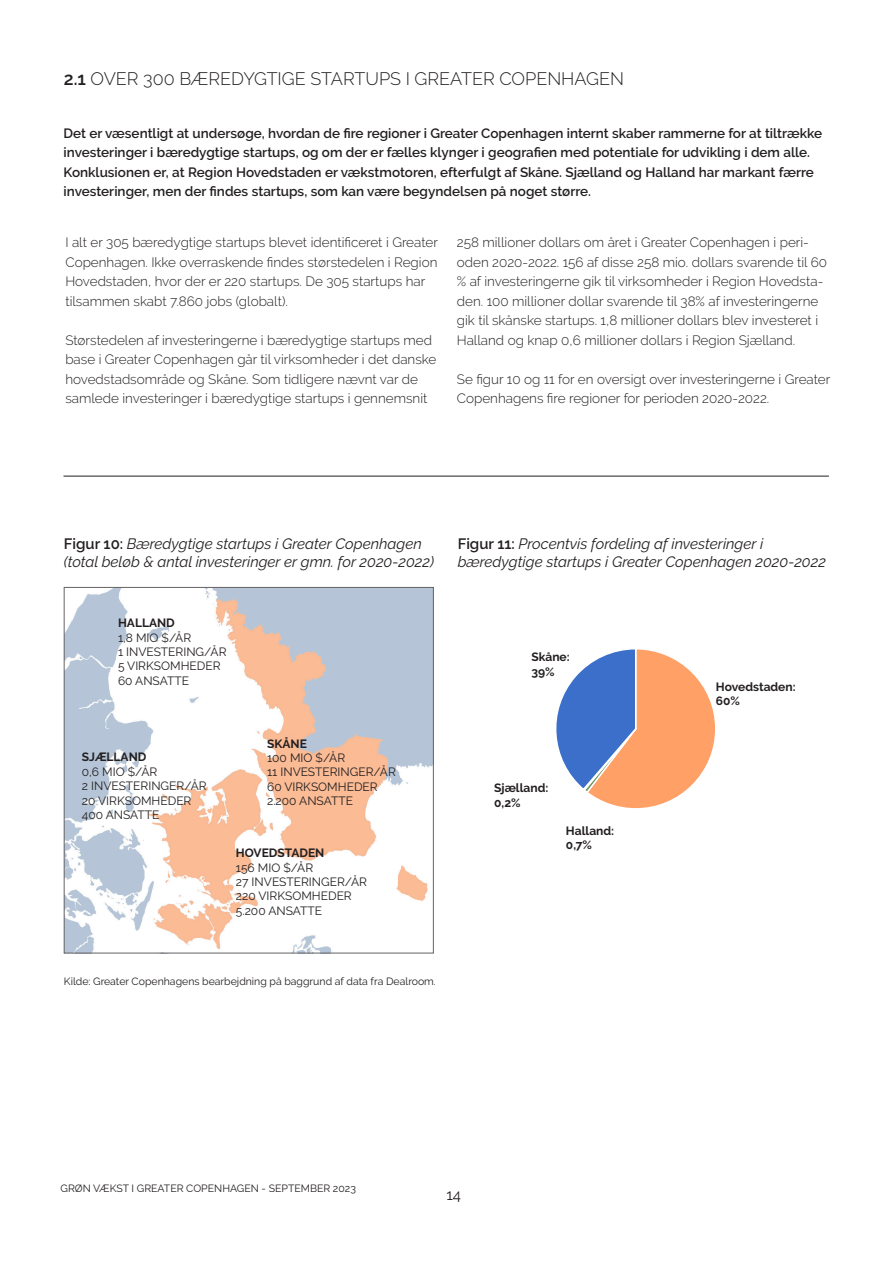
<style>
.page{position:relative;width:893px;height:1263px;background:#fff}
.page>*{position:absolute;margin:0;border:0;box-sizing:border-box;transform-origin:0 0}
.t1{font:300 18px "Raleway";color:#231f20}
.t2{font:italic 15px "Raleway";color:#231f20}
.t3{font:15px "Raleway";color:#231f20}
.t4{font:300 13.5px/19.5px "Raleway";color:#231f20}
.t5{font:600 13.5px/19.5px "Raleway";color:#231f20}
.t6{font:12px "Raleway";color:#231f20}
.t7{font:700 12px/14.4px "Raleway";color:#231f20}
.t8{font:10.5px "Raleway";color:#231f20}
.s1{font-weight:600}
.s2{font-weight:600;font-style:normal}
</style>
<div class="page">
<img style="left:66px;top:589px;width:366px;height:362px">
<svg style="left:556px;top:649px;width:159px;height:160px"></svg>
<hr style="left:64px;top:476px;width:765px;height:1px;background:#231f20">
<p class="t1" style="left:64px;top:69px;width:562px"><span class="s1">2.1</span> OVER 300 BÆREDYGTIGE STARTUPS I GREATER COPENHAGEN</p>
<p class="t5" style="left:64px;top:123px;width:760px">Det er væsentligt at undersøge, hvordan de fire regioner i Greater Copenhagen internt skaber rammerne for at tiltrække investeringer i bæredygtige startups, og om der er fælles klynger i geografien med potentiale for udvikling i dem alle.<br>Konklusionen er, at Region Hovedstaden er vækstmotoren, efterfulgt af Skåne. Sjælland og Halland har markant færre investeringer, men der findes startups, som kan være begyndelsen på noget større.</p>
<p class="t4" style="left:65px;top:232px;width:374px">I alt er 305 bæredygtige startups blevet identificeret i Greater Copenhagen. Ikke overraskende findes størstedelen i Region Hovedstaden, hvor der er 220 startups. De 305 startups har tilsammen skabt 7.860 jobs (globalt).</p>
<p class="t4" style="left:65px;top:330px;width:373px">Størstedelen af investeringerne i bæredygtige startups med base i Greater Copenhagen går til virksomheder i det danske hovedstadsområde og Skåne. Som tidligere nævnt var de samlede investeringer i bæredygtige startups i gennemsnit</p>
<p class="t4" style="left:457px;top:232px;width:372px">258 millioner dollars om året i Greater Copenhagen i peri&shy;oden 2020-2022. 156 af disse 258 mio. dollars svarende til 60 % af investeringerne gik til virksomheder i Region Hovedsta&shy;den. 100 millioner dollar svarende til 38% af investeringerne gik til skånske startups. 1,8 millioner dollars blev investeret i Halland og knap 0,6 millioner dollars i Region Sjælland.</p>
<p class="t4" style="left:457px;top:369px;width:375px">Se figur 10 og 11 for en oversigt over investeringerne i Greater<br>Copenhagens fire regioner for perioden 2020-2022.</p>
<p class="t2" style="left:64px;top:534px;width:359px"><span class="s2">Figur 10:</span> Bæredygtige startups i Greater Copenhagen</p>
<p class="t2" style="left:64px;top:552px;width:372px">(total beløb &amp; antal investeringer er gmn. for 2020-2022)</p>
<p class="t7" style="left:118px;top:616px;width:58px">HALLAND</p>
<p class="t6" style="left:118px;top:630px;width:75px">1,8 MIO $/ÅR</p>
<p class="t6" style="left:118px;top:645px;width:110px">1 INVESTERING/ÅR</p>
<p class="t6" style="left:118px;top:659px;width:104px">5 VIRKSOMHEDER</p>
<p class="t6" style="left:118px;top:674px;width:73px">60 ANSATTE</p>
<p class="t7" style="left:82px;top:750px;width:66px">SJÆLLAND</p>
<p class="t6" style="left:82px;top:765px;width:77px">0,6 MIO $/ÅR</p>
<p class="t6" style="left:82px;top:779px;width:126px">2 INVESTERINGER/ÅR</p>
<p class="t6" style="left:82px;top:793px;width:111px">20 VIRKSOMHEDER</p>
<p class="t6" style="left:82px;top:808px;width:79px">400 ANSATTE</p>
<p class="t7" style="left:267px;top:736px;width:41px">SKÅNE</p>
<p class="t6" style="left:267px;top:751px;width:80px">100 MIO $/ÅR</p>
<p class="t6" style="left:267px;top:765px;width:130px">11 INVESTERINGER/ÅR</p>
<p class="t6" style="left:267px;top:780px;width:112px">60 VIRKSOMHEDER</p>
<p class="t6" style="left:267px;top:794px;width:87px">2.200 ANSATTE</p>
<p class="t7" style="left:236px;top:846px;width:90px">HOVEDSTADEN</p>
<p class="t6" style="left:236px;top:860px;width:79px">156 MIO $/ÅR</p>
<p class="t6" style="left:236px;top:875px;width:133px">27 INVESTERINGER/ÅR</p>
<p class="t6" style="left:236px;top:889px;width:117px">220 VIRKSOMHEDER</p>
<p class="t6" style="left:236px;top:903px;width:88px">5.200 ANSATTE</p>
<p class="t2" style="left:458px;top:535px;width:307px"><span class="s2">Figur 11:</span> Procentvis fordeling af investeringer i</p>
<p class="t2" style="left:458px;top:553px;width:370px">bæredygtige startups i Greater Copenhagen 2020-2022</p>
<p class="t7" style="left:531px;top:650px;width:40px">Skåne:</p>
<p class="t7" style="left:531px;top:664px;width:25px">39%</p>
<p class="t7" style="left:494px;top:781px;width:56px">Sjælland:</p>
<p class="t7" style="left:494px;top:795px;width:28px">0,2%</p>
<p class="t7" style="left:566px;top:823px;width:50px">Halland:<br>0,7%</p>
<p class="t7" style="left:716px;top:680px;width:81px">Hovedstaden:</p>
<p class="t7" style="left:716px;top:694px;width:26px">60%</p>
<p class="t8" style="left:64px;top:976px;width:373px">Kilde: Greater Copenhagens bearbejdning på baggrund af data fra Dealroom.</p>
<p class="t8" style="left:61px;top:1182px;width:297px">GRØN VÆKST I GREATER COPENHAGEN - SEPTEMBER 2023</p>
<p class="t3" style="left:446px;top:1186px;width:16px">14</p>
</div>
